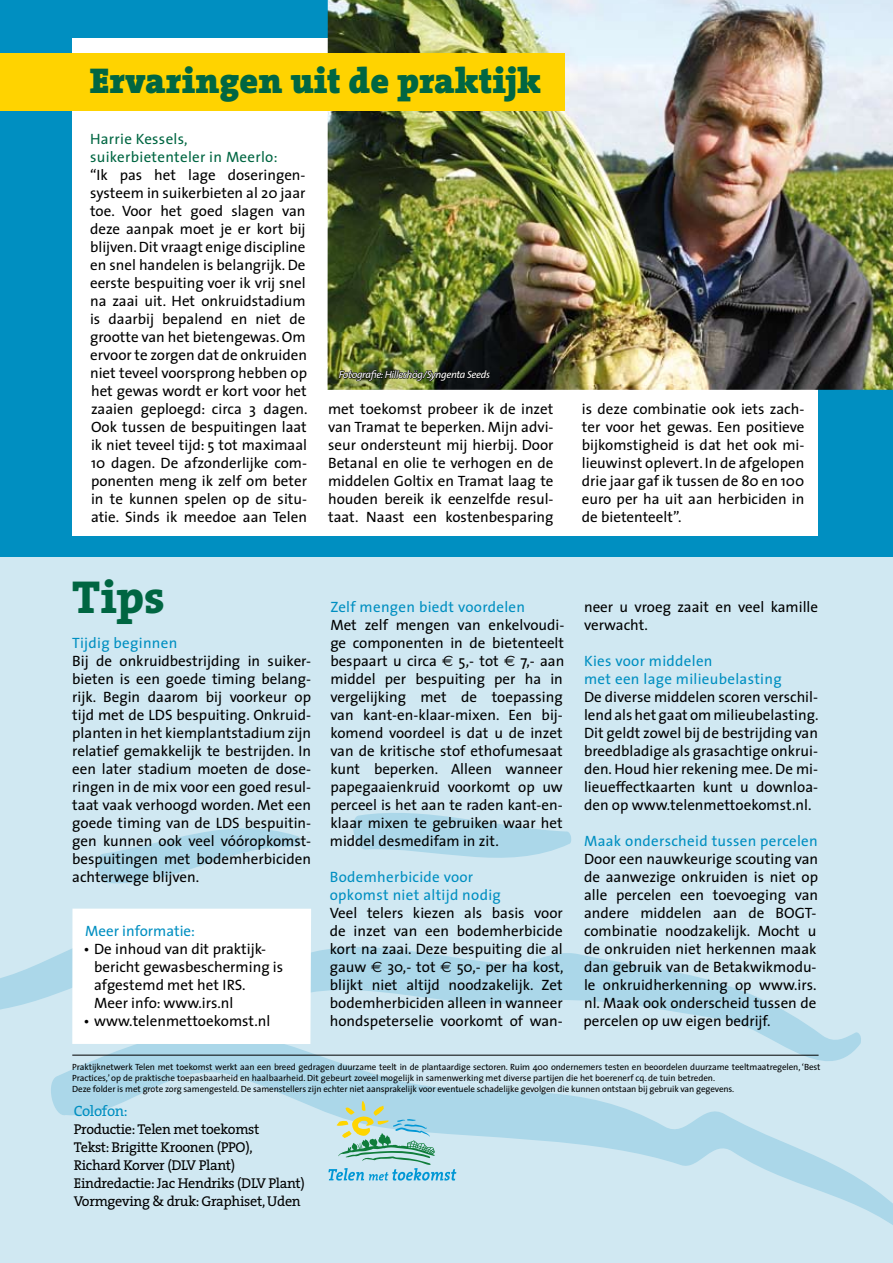
<style>
.page{position:relative;width:893px;height:1263px;background:#fff}
.page>*{position:absolute;margin:0;border:0;box-sizing:border-box;transform-origin:0 0}
.t1{font:800 46.5px "The Serif";color:#006642}
.t2{font:900 36px "The Serif";color:#006642}
.t3{font:15px/18px "The Sans";color:#000;text-align:justify}
.t4{font:15px/18px "The Sans";letter-spacing:.02em;color:#008fc1}
.t5{font:15px/18px "The Sans";letter-spacing:.02em;color:#006642}
.t6{font:15px "The Sans";color:#008fc1}
.t7{font:15px "The Serif";letter-spacing:-.02em;color:#008fc1}
.t8{font:14.25px/18px "The Serif";letter-spacing:-.02em;color:#000}
.t9{font:italic 10.5px "The Sans";letter-spacing:-.035em;color:#fff}
.t10{font:9px/10.8px "The Sans";letter-spacing:-.01em;color:#000}
.s1{font-family:"Euro Sans"}
</style>
<div class="page">
<div style="left:0;top:1px;width:893px;height:1262px;background:#d0e8f2"></div>
<svg style="left:51px;top:1044px;width:842px;height:181px"></svg>
<svg style="left:280px;top:947px;width:581px;height:144px"></svg>
<svg style="left:353px;top:813px;width:218px;height:45px"></svg>
<svg style="left:98px;top:828px;width:203px;height:56px"></svg>
<svg style="left:0;top:908px;width:311px;height:136px"></svg>
<div style="left:0;top:0;width:893px;height:557px;background:#008fc1"></div>
<div style="left:72px;top:38px;width:746px;height:498px;background:#fff"></div>
<img style="left:328px;top:0;width:565px;height:390px">
<div style="left:0;top:53px;width:565px;height:57px;background:#ffd300"></div>
<svg style="left:328px;top:1101px;width:128px;height:79px"></svg>
<hr style="left:72px;top:1055px;width:747px;height:1px;background:#000">
<svg style="left:338px;top:369px;width:153px;height:14px;background:#2f351b"></svg>
<h2 class="t2" style="left:90px;top:50px;width:453px">Ervaringen uit de praktijk</h2>
<p class="t5" style="left:90px;top:129px;width:189px">Harrie Kessels, suikerbietenteler in Meerlo:</p>
<p class="t3" style="left:90px;top:165px;width:219px;text-align:left">“Ik pas het lage doseringen&shy;systeem in suikerbieten al 20 jaar toe. Voor het goed slagen van deze aanpak moet je er kort bij blijven. Dit vraagt enige discipline en snel handelen is belangrijk. De eerste bespuiting voer ik vrij snel na zaai uit. Het onkruidstadium is daarbij bepalend en niet de grootte van het bietengewas. Om ervoor te zorgen dat de onkruiden niet teveel voorsprong hebben op het gewas wordt er kort voor het zaaien geploegd: circa 3 dagen.<br>Ook tussen de bespuitingen laat ik niet teveel tijd: 5 tot maximaal<br>10 dagen. De afzonderlijke com&shy;ponenten meng ik zelf om beter in te kunnen spelen op de situ&shy;atie. Sinds ik meedoe aan Telen</p>
<p class="t9" style="left:339px;top:366px;width:153px">Fotografie: Hilleshög/Syngenta Seeds</p>
<p class="t3" style="left:328px;top:399px;width:227px">met toekomst probeer ik de inzet van Tramat te beperken. Mijn advi&shy;seur ondersteunt mij hierbij. Door Betanal en olie te verhogen en de middelen Goltix en Tramat laag te houden bereik ik eenzelfde resul&shy;taat. Naast een kostenbesparing</p>
<p class="t3" style="left:582px;top:399px;width:224px">is deze combinatie ook iets zach&shy;ter voor het gewas. Een positieve bijkomstigheid is dat het ook mi&shy;lieuwinst oplevert. In de afgelopen drie jaar gaf ik tussen de 80 en 100 euro per ha uit aan herbiciden in de bietenteelt”.</p>
<h1 class="t1" style="left:72px;top:558px;width:94px">Tips</h1>
<p class="t4" style="left:72px;top:633px;width:107px">Tijdig beginnen</p>
<p class="t3" style="left:72px;top:651px;width:240px">Bij de onkruidbestrijding in suiker&shy;bieten is een goede timing belang&shy;rijk. Begin daarom bij voorkeur op tijd met de LDS bespuiting. Onkruid&shy;planten in het kiemplantstadium zijn relatief gemakkelijk te bestrijden. In een later stadium moeten de dose&shy;ringen in de mix voor een goed resul&shy;taat vaak verhoogd worden. Met een goede timing van de LDS bespuitin&shy;gen kunnen ook veel vóóropkomst&shy;bespuitingen met bodemherbiciden achterwege blijven.</p>
<p class="t6" style="left:85px;top:918px;width:111px">Meer informatie:</p>
<p class="t3" style="left:94px;top:939px;width:191px;text-align:left;text-indent:-10px">• De inhoud van dit praktijk&shy;bericht gewasbescherming is afgestemd met het IRS.<br>Meer info: www.irs.nl</p>
<p class="t3" style="left:84px;top:1011px;width:188px">• www.telenmettoekomst.nl</p>
<p class="t4" style="left:330px;top:597px;width:196px">Zelf mengen biedt voordelen</p>
<p class="t3" style="left:330px;top:615px;width:236px">Met zelf mengen van enkelvoudi&shy;ge componenten in de bietenteelt bespaart u circa <span class="s1">€</span> 5,- tot <span class="s1">€</span> 7,- aan middel per bespuiting per ha in vergelijking met de toepassing van kant-en-klaar-mixen. Een bij&shy;komend voordeel is dat u de inzet van de kritische stof ethofumesaat kunt beperken. Alleen wanneer papegaaienkruid voorkomt op uw perceel is het aan te raden kant-en&shy;klaar mixen te gebruiken waar het middel desmedifam in zit.</p>
<p class="t4" style="left:330px;top:867px;width:173px">Bodemherbicide voor opkomst niet altijd nodig</p>
<p class="t3" style="left:330px;top:903px;width:235px">Veel telers kiezen als basis voor de inzet van een bodemherbicide kort na zaai. Deze bespuiting die al gauw <span class="s1">€</span> 30,- tot <span class="s1">€</span> 50,- per ha kost, blijkt niet altijd noodzakelijk. Zet bodemherbiciden alleen in wanneer hondspeterselie voorkomt of wan-</p>
<p class="t3" style="left:584px;top:597px;width:236px">neer u vroeg zaait en veel kamille verwacht.</p>
<p class="t4" style="left:584px;top:651px;width:199px">Kies voor middelen<br>met een lage milieubelasting</p>
<p class="t3" style="left:584px;top:687px;width:236px">De diverse middelen scoren verschil&shy;lend als het gaat om milieubelasting.<br>Dit geldt zowel bij de bestrijding van breedbladige als grasachtige onkrui&shy;den. Houd hier rekening mee. De mi&shy;lieueffectkaarten kunt u downloa&shy;den op www.telenmettoekomst.nl.</p>
<p class="t4" style="left:584px;top:831px;width:235px">Maak onderscheid tussen percelen</p>
<p class="t3" style="left:583px;top:849px;width:236px">Door een nauwkeurige scouting van de aanwezige onkruiden is niet op alle percelen een toevoeging van andere middelen aan de BOGT&shy;combinatie noodzakelijk. Mocht u de onkruiden niet herkennen maak dan gebruik van de Betakwikmodu&shy;le onkruidherkenning op www.irs. nl. Maak ook onderscheid tussen de percelen op uw eigen bedrijf.</p>
<p class="t10" style="left:72px;top:1061px;width:750px">Praktijknetwerk Telen met toekomst werkt aan een breed gedragen duurzame teelt in de plantaardige sectoren. Ruim 400 ondernemers testen en beoordelen duurzame teeltmaatregelen, ‘Best<br>Practices,’ op de praktische toepasbaarheid en haalbaarheid. Dit gebeurt zoveel mogelijk in samenwerking met diverse partijen die het boerenerf cq. de tuin betreden.<br>Deze folder is met grote zorg samengesteld. De samenstellers zijn echter niet aansprakelijk voor eventuele schadelijke gevolgen die kunnen ontstaan bij gebruik van gegevens.</p>
<p class="t7" style="left:74px;top:1098px;width:55px">Colofon:</p>
<p class="t8" style="left:74px;top:1120px;width:233px">Productie: Telen met toekomst<br>Tekst: Brigitte Kroonen (PPO),<br>Richard Korver (DLV Plant)<br>Eindredactie: Jac Hendriks (DLV Plant)<br>Vormgeving &amp; druk: Graphiset, Uden</p>
</div>
